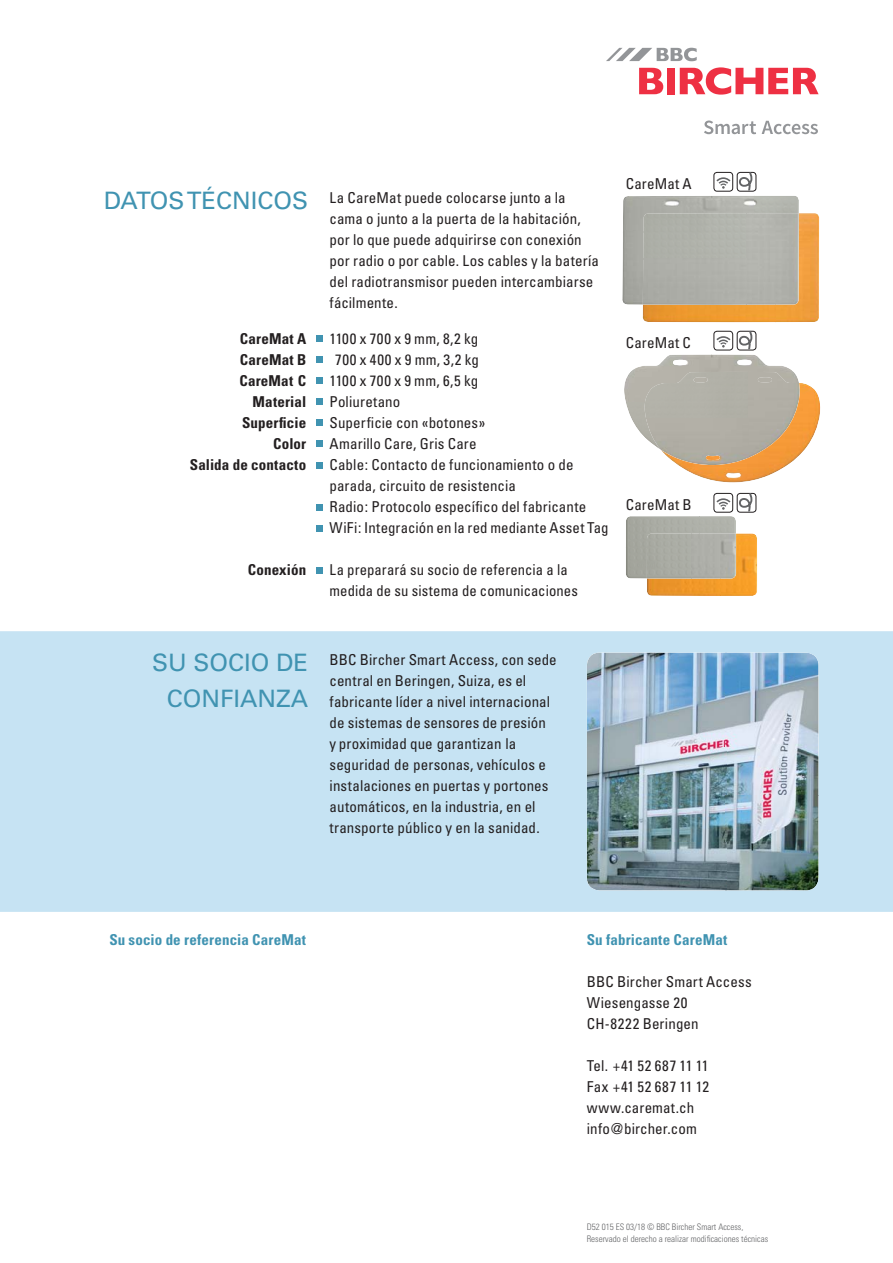
<style>
.page{position:relative;width:893px;height:1263px;background:#fff}
.page>*{position:absolute;margin:0;border:0;box-sizing:border-box;transform-origin:0 0}
.t1{font:24px/36px "Univers";color:#4093b1;text-align:right}
.t2{font:condensed 15px/21px "Univers";letter-spacing:.01em;color:#231f20}
.t3{font:700 condensed 15px/21px "Univers";letter-spacing:.01em;color:#231f20;text-align:right}
.t4{font:700 condensed 15px "Univers";letter-spacing:.01em;color:#4093b1}
.t5{font:condensed 15px "Univers";letter-spacing:.045em;color:#231f20}
.t6{font:300 condensed 9px/12px "Univers";color:#636466}
.s1{font-stretch:normal;font-size:24px;color:#4093b1}
</style>
<div class="page">
<div style="left:714px;top:172px;width:19px;height:19px;border:1px solid #231f20;border-radius:3px"></div>
<svg style="left:716px;top:177px;width:14px;height:12px"></svg>
<div style="left:737px;top:172px;width:19px;height:19px;border:1px solid #231f20;border-radius:3px"></div>
<svg style="left:737px;top:171px;width:15px;height:21px"></svg>
<img style="left:721px;top:533px;width:37px;height:63px">
<img style="left:646px;top:578px;width:75px;height:18px">
<div style="left:714px;top:493px;width:19px;height:19px;border:1px solid #231f20;border-radius:3px"></div>
<svg style="left:716px;top:498px;width:14px;height:12px"></svg>
<div style="left:737px;top:493px;width:19px;height:19px;border:1px solid #231f20;border-radius:3px"></div>
<svg style="left:737px;top:492px;width:15px;height:21px"></svg>
<img style="left:768px;top:383px;width:53px;height:93px">
<img style="left:678px;top:465px;width:90px;height:17px">
<div style="left:714px;top:331px;width:19px;height:19px;border:1px solid #231f20;border-radius:3px"></div>
<svg style="left:716px;top:336px;width:14px;height:12px"></svg>
<div style="left:737px;top:331px;width:19px;height:19px;border:1px solid #231f20;border-radius:3px"></div>
<svg style="left:737px;top:330px;width:15px;height:21px"></svg>
<img style="left:775px;top:213px;width:44px;height:109px">
<img style="left:642px;top:305px;width:133px;height:17px">
<img style="left:623px;top:196px;width:132px;height:36px">
<img style="left:755px;top:196px;width:44px;height:17px">
<img style="left:622px;top:232px;width:21px;height:73px">
<div style="left:643px;top:213px;width:156px;height:92px;background:#b0b1aa"></div>
<img style="left:624px;top:354px;width:87px;height:48px">
<img style="left:711px;top:354px;width:82px;height:18px">
<img style="left:626px;top:402px;width:18px;height:34px">
<img style="left:644px;top:372px;width:156px;height:93px">
<img style="left:626px;top:516px;width:73px;height:31px">
<img style="left:699px;top:516px;width:38px;height:18px">
<img style="left:626px;top:547px;width:21px;height:31px">
<img style="left:647px;top:533px;width:89px;height:46px">
<div style="left:0;top:631px;width:893px;height:281px;background:#c6e3f3"></div>
<img style="left:587px;top:653px;width:232px;height:237px">
<svg style="left:639px;top:68px;width:24px;height:26px"></svg>
<div style="left:667px;top:68px;width:8px;height:26px;background:#ee3043"></div>
<svg style="left:680px;top:67px;width:139px;height:28px"></svg>
<svg style="left:606px;top:48px;width:91px;height:13px"></svg>
<svg style="left:704px;top:121px;width:52px;height:13px"></svg>
<svg style="left:762px;top:121px;width:56px;height:13px"></svg>
<svg style="left:317px;top:336px;width:6px;height:6px"></svg>
<svg style="left:317px;top:357px;width:6px;height:6px"></svg>
<svg style="left:317px;top:378px;width:6px;height:6px"></svg>
<svg style="left:317px;top:399px;width:6px;height:6px"></svg>
<svg style="left:317px;top:420px;width:6px;height:6px"></svg>
<svg style="left:317px;top:441px;width:6px;height:6px"></svg>
<svg style="left:317px;top:462px;width:6px;height:6px"></svg>
<svg style="left:317px;top:504px;width:6px;height:6px"></svg>
<svg style="left:317px;top:525px;width:6px;height:6px"></svg>
<svg style="left:317px;top:567px;width:6px;height:6px"></svg>
<p class="t2" style="left:330px;top:189px;width:271px;text-indent:-226px"><span class="s1">DATOS TÉCNICOS</span> La CareMat puede colocarse junto a la cama o junto a la puerta de la habitación, por lo que puede adquirirse con conexión por radio o por cable. Los cables y la batería del radiotransmisor pueden intercambiarse fácilmente.</p>
<p class="t3" style="left:190px;top:329px;width:118px">CareMat A<br>CareMat B<br>CareMat C<br>Material<br>Superficie<br>Color<br>Salida de contacto</p>
<p class="t3" style="left:248px;top:560px;width:60px">Conexión</p>
<p class="t2" style="left:330px;top:329px;width:150px">1100 x 700 x 9 mm, 8,2 kg</p>
<p class="t5" style="left:335px;top:354px;width:145px">700 x 400 x 9 mm, 3,2 kg</p>
<p class="t2" style="left:330px;top:371px;width:150px">1100 x 700 x 9 mm, 6,5 kg</p>
<p class="t2" style="left:330px;top:392px;width:72px">Poliuretano</p>
<p class="t2" style="left:330px;top:413px;width:157px">Superficie con «botones»</p>
<p class="t2" style="left:330px;top:434px;width:149px">Amarillo Care, Gris Care</p>
<p class="t2" style="left:330px;top:455px;width:246px">Cable: Contacto de funcionamiento o de</p>
<p class="t2" style="left:330px;top:476px;width:188px">parada, circuito de resistencia</p>
<p class="t2" style="left:330px;top:497px;width:258px">Radio: Protocolo específico del fabricante</p>
<p class="t2" style="left:330px;top:518px;width:281px">WiFi: Integración en la red mediante Asset Tag</p>
<p class="t2" style="left:330px;top:560px;width:250px">La preparará su socio de referencia a la medida de su sistema de comunicaciones</p>
<p class="t2" style="left:626px;top:174px;width:68px">CareMat A</p>
<p class="t2" style="left:626px;top:333px;width:67px">CareMat C</p>
<p class="t2" style="left:626px;top:495px;width:68px">CareMat B</p>
<h1 class="t1" style="left:152px;top:646px;width:158px">SU SOCIO DE<br>CONFIANZA</h1>
<p class="t2" style="left:330px;top:650px;width:229px">BBC Bircher Smart Access, con sede central en Beringen, Suiza, es el fabricante líder a nivel internacional de sistemas de sensores de presión<br>y proximidad que garantizan la seguridad de personas, vehículos e instalaciones en puertas y portones automáticos, en la industria, en el transporte público y en la sanidad.</p>
<p class="t4" style="left:109px;top:934px;width:198px">Su socio de referencia CareMat</p>
<p class="t4" style="left:587px;top:934px;width:142px">Su fabricante CareMat</p>
<p class="t2" style="left:587px;top:972px;width:166px">BBC Bircher Smart Access<br>Wiesengasse 20<br>CH-8222 Beringen</p>
<p class="t2" style="left:587px;top:1056px;width:124px">Tel. +41 52 687 11 11<br>Fax +41 52 687 11 12 www.caremat.ch info@bircher.com</p>
<p class="t6" style="left:587px;top:1221px;width:183px">D52 015 ES 03/18 © BBC Bircher Smart Access,<br>Reservado el derecho a realizar modificaciones técnicas</p>
</div>
